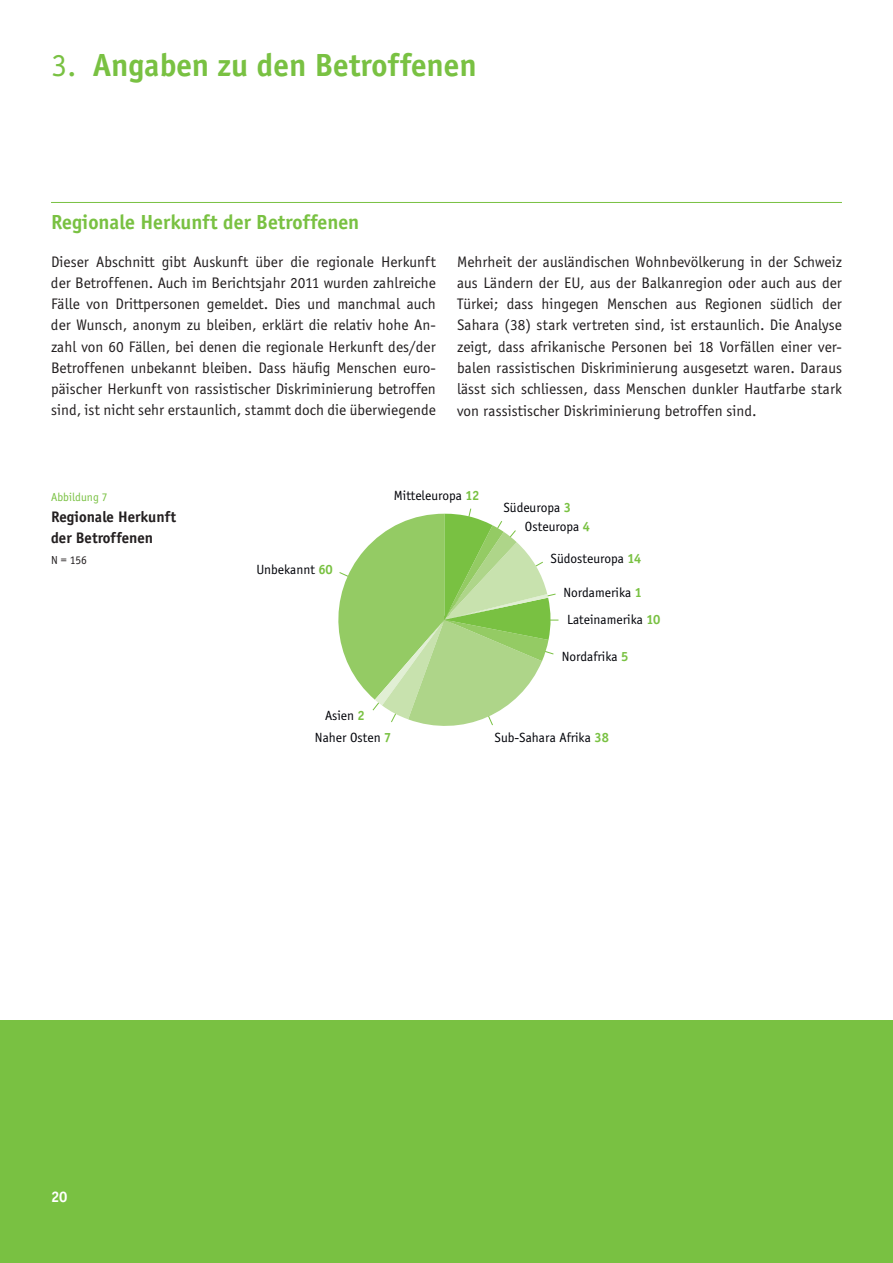
<style>
.page{position:relative;width:893px;height:1263px;background:#fff}
.page>*{position:absolute;margin:0;border:0;box-sizing:border-box;transform-origin:0 0}
.t1{font:700 33px "Officina Sans";color:#79c142}
.t2{font:700 21px "Officina Sans";color:#79c142}
.t3{font:15.75px/21.3px "Officina Sans";color:#231f20;text-align:justify}
.t4{font:700 15.75px/21.3px "Officina Sans";color:#231f20}
.t5{font:700 15.75px "Officina Sans";color:#fff}
.t6{font:13.8px/19.2px "Officina Sans";color:#000208}
.t7{font:12px "Officina Sans";color:#79c142}
.t8{font:12px "Officina Sans";color:#231f20}
.s1{font-weight:400}
.s2{font-weight:700;color:#79c142}
</style>
<div class="page">
<hr style="left:445px;top:619px;width:113px;height:1px;background:#79c142">
<svg style="left:338px;top:508px;width:219px;height:218px"></svg>
<div style="left:0;top:1020px;width:892px;height:243px;background:#79c142"></div>
<hr style="left:51px;top:202px;width:791px;height:1px;background:#79c142">
<h1 class="t1" style="left:51px;top:45px;width:427px"><span class="s1">3.</span> Angaben zu den Betroffenen</h1>
<h2 class="t2" style="left:51px;top:209px;width:310px">Regionale Herkunft der Betroffenen</h2>
<p class="t3" style="left:51px;top:251px;width:386px">Dieser Abschnitt gibt Auskunft über die regionale Herkunft der Betroffenen. Auch im Berichtsjahr 2011 wurden zahlreiche Fälle von Drittpersonen gemeldet. Dies und manchmal auch der Wunsch, anonym zu bleiben, erklärt die relativ hohe An&shy;zahl von 60 Fällen, bei denen die regionale Herkunft des/der Betroffenen unbekannt bleiben. Dass häufig Menschen euro&shy;päischer Herkunft von rassistischer Diskriminierung betroffen sind, ist nicht sehr erstaunlich, stammt doch die überwiegende</p>
<p class="t3" style="left:457px;top:251px;width:386px">Mehrheit der ausländischen Wohnbevölkerung in der Schweiz aus Ländern der EU, aus der Balkanregion oder auch aus der Türkei; dass hingegen Menschen aus Regionen südlich der Sahara (38) stark vertreten sind, ist erstaunlich. Die Analyse zeigt, dass afrikanische Personen bei 18 Vorfällen einer ver&shy;balen rassistischen Diskriminierung ausgesetzt waren. Daraus lässt sich schliessen, dass Menschen dunkler Hautfarbe stark von rassistischer Diskriminierung betroffen sind.</p>
<p class="t7" style="left:51px;top:490px;width:58px">Abbildung 7</p>
<p class="t4" style="left:51px;top:506px;width:127px">Regionale Herkunft der Betroffenen</p>
<p class="t8" style="left:51px;top:554px;width:38px">N = 156</p>
<p class="t6" style="left:256px;top:560px;width:78px">Unbekannt <span class="s2">60</span></p>
<p class="t6" style="left:394px;top:486px;width:87px">Mitteleuropa <span class="s2">12</span></p>
<p class="t6" style="left:525px;top:498px;width:67px;text-indent:-21px">Südeuropa <span class="s2">3<br></span>Osteuropa <span class="s2">4</span></p>
<p class="t6" style="left:551px;top:549px;width:92px">Südosteuropa <span class="s2">14</span></p>
<p class="t6" style="left:563px;top:579px;width:98px;line-height:27px">Nordamerika <span class="s2">1<br></span>Lateinamerika <span class="s2">10</span></p>
<p class="t6" style="left:562px;top:647px;width:68px">Nordafrika <span class="s2">5</span></p>
<p class="t6" style="left:325px;top:706px;width:41px">Asien <span class="s2">2</span></p>
<p class="t6" style="left:315px;top:728px;width:78px">Naher Osten <span class="s2">7</span></p>
<p class="t6" style="left:494px;top:728px;width:116px">Sub-Sahara Afrika <span class="s2">38</span></p>
<p class="t5" style="left:51px;top:1187px;width:18px">20</p>
</div>
